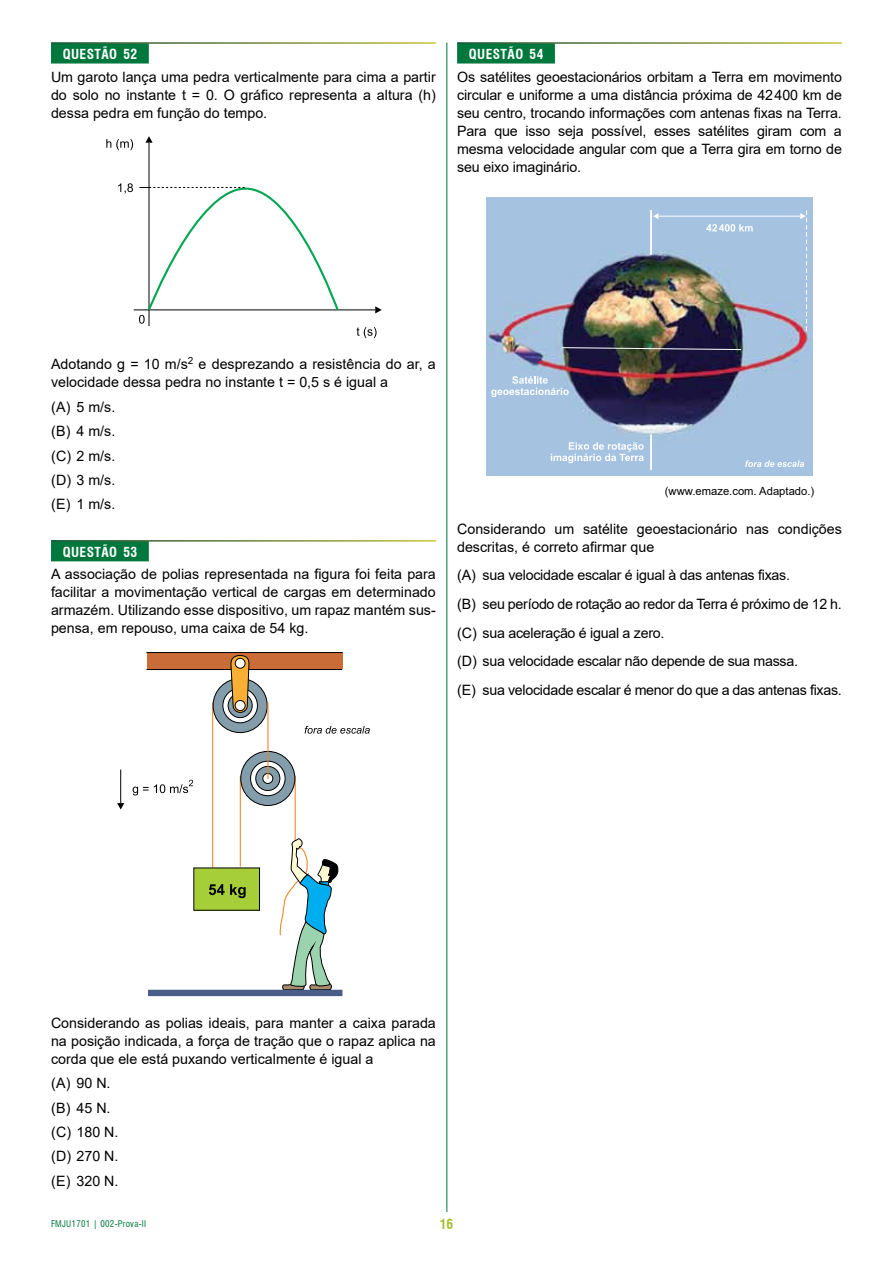
<style>
.page{position:relative;width:893px;height:1263px;background:#fff}
.page>*{position:absolute;margin:0;border:0;box-sizing:border-box;transform-origin:0 0}
.t1{font:14.25px/18px "Arial";color:#000;text-align:justify}
.t2{font:14.25px/28.7px "Arial";letter-spacing:-.02em;color:#000}
.t3{font:700 condensed 13.5px "Swiss 721 BT";letter-spacing:.03em;color:#fff}
.t4{font:700 condensed 13.5px "Swiss 721 BT";color:#a2c02f}
.t5{font:11.25px "Arial";color:#000}
.t6{font:condensed 9px "Swiss 721 BT";letter-spacing:.03em;color:#00773c}
</style>
<div class="page">
<hr style="left:446px;top:43px;width:1px;height:1169px;background:#00773c">
<div style="left:457px;top:43px;width:98px;height:21px;background:#00773c"></div>
<hr style="left:457px;top:42px;width:385px;height:2px;background:#fff">
<img style="left:486px;top:198px;width:326px;height:277px">
<hr style="left:650px;top:210px;width:2px;height:45px;background:#fff">
<hr style="left:650px;top:434px;width:2px;height:36px;background:#fff">
<hr style="left:659px;top:216px;width:141px;height:1px;background:#fff">
<svg style="left:653px;top:213px;width:5px;height:6px"></svg>
<svg style="left:800px;top:210px;width:7px;height:122px"></svg>
<svg style="left:551px;top:442px;width:93px;height:21px;background:#bbd0e7"></svg>
<svg style="left:491px;top:376px;width:78px;height:21px;background:#b8cfe6"></svg>
<svg style="left:706px;top:224px;width:47px;height:8px"></svg>
<svg style="left:745px;top:460px;width:59px;height:7px"></svg>
<svg style="left:562px;top:347px;width:179px;height:3px"></svg>
<div style="left:51px;top:43px;width:98px;height:21px;background:#00773c"></div>
<hr style="left:51px;top:42px;width:385px;height:2px;background:#fff">
<div style="left:51px;top:541px;width:98px;height:20px;background:#00773c"></div>
<hr style="left:51px;top:540px;width:385px;height:2px;background:#fff">
<svg style="left:118px;top:183px;width:15px;height:11px"></svg>
<svg style="left:106px;top:139px;width:27px;height:11px"></svg>
<svg style="left:357px;top:327px;width:20px;height:11px"></svg>
<hr style="left:149px;top:143px;width:1px;height:183px;background:#000">
<svg style="left:145px;top:136px;width:8px;height:7px"></svg>
<hr style="left:134px;top:309px;width:241px;height:1px;background:#000">
<svg style="left:375px;top:306px;width:7px;height:7px"></svg>
<svg style="left:139px;top:187px;width:201px;height:137px"></svg>
<hr style="left:212px;top:703px;width:1px;height:164px;background:#f58220">
<div style="left:147px;top:653px;width:195px;height:16px;background:#ca6c38"></div>
<hr style="left:147px;top:652px;width:195px;height:1px;background:#000">
<hr style="left:147px;top:669px;width:195px;height:1px;background:#000">
<svg style="left:213px;top:655px;width:55px;height:78px"></svg>
<div style="left:235px;top:658px;width:10px;height:10px;background:#fff;border-radius:50%"></div>
<div style="left:235px;top:658px;width:10px;height:10px;border:1px solid #000;border-radius:50%"></div>
<div style="left:235px;top:700px;width:10px;height:10px;background:#fff;border-radius:50%"></div>
<div style="left:235px;top:700px;width:10px;height:11px;border:1px solid #000;border-radius:50%"></div>
<hr style="left:240px;top:776px;width:1px;height:90px;background:#f58220">
<hr style="left:295px;top:776px;width:1px;height:67px;background:#f58220">
<svg style="left:240px;top:751px;width:55px;height:55px"></svg>
<svg style="left:263px;top:773px;width:10px;height:10px"></svg>
<div style="left:262px;top:773px;width:11px;height:11px;border:1px solid #000;border-radius:50%"></div>
<hr style="left:267px;top:703px;width:1px;height:75px;background:#f58220">
<div style="left:194px;top:868px;width:65px;height:42px;background:#a6ce39"></div>
<div style="left:193px;top:867px;width:67px;height:44px;border:1px solid #000"></div>
<div style="left:148px;top:990px;width:194px;height:6px;background:#485e88"></div>
<svg style="left:209px;top:884px;width:37px;height:14px"></svg>
<svg style="left:133px;top:780px;width:60px;height:15px"></svg>
<svg style="left:305px;top:726px;width:65px;height:8px"></svg>
<hr style="left:120px;top:769px;width:1px;height:34px;background:#000">
<svg style="left:117px;top:803px;width:7px;height:6px"></svg>
<svg style="left:279px;top:838px;width:59px;height:152px"></svg>
<p class="t3" style="left:63px;top:46px;width:76px">QUESTÃO 52</p>
<p class="t1" style="left:51px;top:67px;width:386px">Um garoto lança uma pedra verticalmente para cima a partir do solo no instante t = 0. O gráfico representa a altura (h) dessa pedra em função do tempo.</p>
<p class="t3" style="left:469px;top:46px;width:76px">QUESTÃO 54</p>
<p class="t1" style="left:457px;top:67px;width:386px">Os satélites geoestacionários orbitam a Terra em movimento circular e uniforme a uma distância próxima de 42400 km de seu centro, trocando informações com antenas fixas na Terra.<br>Para que isso seja possível, esses satélites giram com a mesma velocidade angular com que a Terra gira em torno de seu eixo imaginário.</p>
<p class="t1" style="left:51px;top:355px;width:386px">Adotando g = 10 m/s<sup>2</sup> e desprezando a resistência do ar, a velocidade dessa pedra no instante t = 0,5 s é igual a</p>
<p class="t1" style="left:51px;top:394px;width:66px;line-height:24.5px">(A) 5 m/s. (B) 4 m/s. (C) 2 m/s. (D) 3 m/s. (E) 1 m/s.</p>
<p class="t3" style="left:63px;top:544px;width:76px">QUESTÃO 53</p>
<p class="t1" style="left:51px;top:565px;width:386px">A associação de polias representada na figura foi feita para facilitar a movimentação vertical de cargas em determinado armazém. Utilizando esse dispositivo, um rapaz mantém sus&shy;pensa, em repouso, uma caixa de 54 kg.</p>
<p class="t5" style="left:665px;top:483px;width:151px">(www.emaze.com. Adaptado.)</p>
<p class="t1" style="left:457px;top:520px;width:386px">Considerando um satélite geoestacionário nas condições descritas, é correto afirmar que</p>
<p class="t2" style="left:457px;top:561px;width:386px">(A) sua velocidade escalar é igual à das antenas fixas.<br>(B) seu período de rotação ao redor da Terra é próximo de 12 h. (C) sua aceleração é igual a zero.<br>(D) sua velocidade escalar não depende de sua massa.<br>(E) sua velocidade escalar é menor do que a das antenas fixas.</p>
<p class="t1" style="left:51px;top:1014px;width:386px">Considerando as polias ideais, para manter a caixa parada na posição indicada, a força de tração que o rapaz aplica na corda que ele está puxando verticalmente é igual a</p>
<p class="t1" style="left:51px;top:1071px;width:69px;line-height:24.5px;text-align:left">(A) 90 N. (B) 45 N. (C) 180 N. (D) 270 N. (E) 320 N.</p>
<p class="t6" style="left:51px;top:1218px;width:97px">FMJU1701 | 002-Prova-II</p>
<p class="t4" style="left:440px;top:1216px;width:15px">16</p>
</div>
